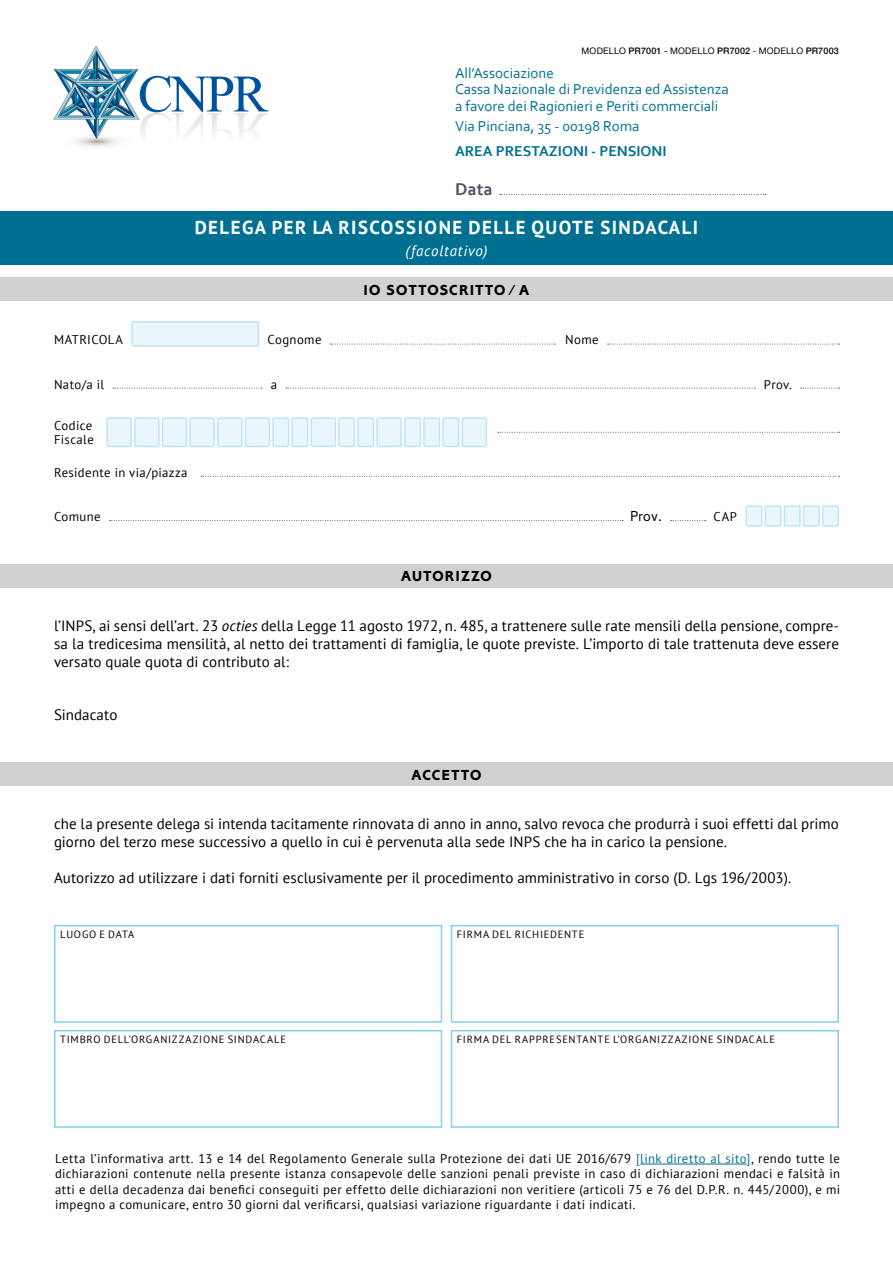
<style>
.page{position:relative;width:893px;height:1263px;background:#fff}
.page>*{position:absolute;margin:0;border:0;box-sizing:border-box;transform-origin:0 0}
.t1{font:700 18.75px "PT Sans";letter-spacing:.08em;color:#fff}
.t2{font:700 18px "Corbel";color:#4c5164}
.t3{font:15px/18px "PT Sans";letter-spacing:.005em;color:#000;text-align:justify}
.t4{font:15px/16.5px "Corbel";color:#007092}
.t5{font:15px "Corbold Plain";letter-spacing:.095em;color:#000}
.t6{font:700 15px "Corbel";color:#007092}
.t7{font:italic 15px "PT Sans";letter-spacing:.05em;color:#fff}
.t8{font:15px "Corlig Plain";color:#000}
.t9{font:12.75px/15.3px "PT Sans";letter-spacing:.03em;color:#000}
.t10{font:10.5px "PT Sans";letter-spacing:.08em;color:#000}
.t11{font:9px "Helvetica Neue";letter-spacing:.025em;color:#000}
.t12{font:500 9px "Helvetica Neue";letter-spacing:.02em;color:#000}
.s1{font-weight:500}
.s2{font-style:italic}
.s3{color:#007092}
</style>
<div class="page">
<svg style="left:53px;top:46px;width:215px;height:101px"></svg>
<svg style="left:330px;top:344px;width:225px;height:1px"></svg>
<svg style="left:608px;top:344px;width:232px;height:1px"></svg>
<svg style="left:113px;top:388px;width:149px;height:1px"></svg>
<svg style="left:286px;top:388px;width:469px;height:1px"></svg>
<svg style="left:498px;top:432px;width:342px;height:1px"></svg>
<svg style="left:201px;top:476px;width:639px;height:1px"></svg>
<svg style="left:110px;top:520px;width:513px;height:1px"></svg>
<svg style="left:801px;top:388px;width:39px;height:1px"></svg>
<div style="left:132px;top:322px;width:126px;height:24px;background:#ebf6fc"></div>
<div style="left:131px;top:321px;width:128px;height:26px;border:2px solid #bde4f7"></div>
<div style="left:746px;top:506px;width:16px;height:20px;background:#ebf6fc"></div>
<div style="left:745px;top:505px;width:17px;height:22px;border:2px solid #bde4f7"></div>
<div style="left:765px;top:506px;width:16px;height:20px;background:#ebf6fc"></div>
<div style="left:765px;top:505px;width:17px;height:22px;border:2px solid #bde4f7"></div>
<div style="left:804px;top:506px;width:15px;height:20px;background:#ebf6fc"></div>
<div style="left:803px;top:505px;width:17px;height:22px;border:2px solid #bde4f7"></div>
<div style="left:784px;top:506px;width:16px;height:20px;background:#ebf6fc"></div>
<div style="left:784px;top:505px;width:17px;height:22px;border:2px solid #bde4f7"></div>
<div style="left:823px;top:506px;width:15px;height:20px;background:#ebf6fc"></div>
<div style="left:822px;top:505px;width:17px;height:22px;border:2px solid #bde4f7"></div>
<div style="left:0;top:277px;width:893px;height:24px;background:#d0d1d2"></div>
<svg style="left:671px;top:520px;width:35px;height:1px"></svg>
<div style="left:0;top:211px;width:893px;height:53px;background:#007092"></div>
<div style="left:107px;top:418px;width:24px;height:28px;background:#ebf6fc"></div>
<div style="left:106px;top:417px;width:26px;height:30px;border:2px solid #bde4f7"></div>
<div style="left:135px;top:418px;width:24px;height:28px;background:#ebf6fc"></div>
<div style="left:134px;top:417px;width:26px;height:30px;border:2px solid #bde4f7"></div>
<div style="left:162px;top:418px;width:24px;height:28px;background:#ebf6fc"></div>
<div style="left:162px;top:417px;width:25px;height:30px;border:2px solid #bde4f7"></div>
<div style="left:190px;top:418px;width:24px;height:28px;background:#ebf6fc"></div>
<div style="left:189px;top:417px;width:26px;height:30px;border:2px solid #bde4f7"></div>
<div style="left:218px;top:418px;width:24px;height:28px;background:#ebf6fc"></div>
<div style="left:217px;top:417px;width:25px;height:30px;border:2px solid #bde4f7"></div>
<div style="left:245px;top:418px;width:24px;height:28px;background:#ebf6fc"></div>
<div style="left:245px;top:417px;width:25px;height:30px;border:2px solid #bde4f7"></div>
<div style="left:273px;top:418px;width:16px;height:28px;background:#ebf6fc"></div>
<div style="left:272px;top:417px;width:17px;height:30px;border:2px solid #bde4f7"></div>
<div style="left:292px;top:418px;width:16px;height:28px;background:#ebf6fc"></div>
<div style="left:291px;top:417px;width:17px;height:30px;border:2px solid #bde4f7"></div>
<div style="left:311px;top:418px;width:24px;height:28px;background:#ebf6fc"></div>
<div style="left:311px;top:417px;width:25px;height:30px;border:2px solid #bde4f7"></div>
<div style="left:339px;top:418px;width:15px;height:28px;background:#ebf6fc"></div>
<div style="left:338px;top:417px;width:17px;height:30px;border:2px solid #bde4f7"></div>
<div style="left:358px;top:418px;width:16px;height:28px;background:#ebf6fc"></div>
<div style="left:357px;top:417px;width:17px;height:30px;border:2px solid #bde4f7"></div>
<div style="left:377px;top:418px;width:24px;height:28px;background:#ebf6fc"></div>
<div style="left:376px;top:417px;width:26px;height:30px;border:2px solid #bde4f7"></div>
<div style="left:405px;top:418px;width:15px;height:28px;background:#ebf6fc"></div>
<div style="left:404px;top:417px;width:17px;height:30px;border:2px solid #bde4f7"></div>
<div style="left:424px;top:418px;width:15px;height:28px;background:#ebf6fc"></div>
<div style="left:423px;top:417px;width:17px;height:30px;border:2px solid #bde4f7"></div>
<div style="left:443px;top:418px;width:16px;height:28px;background:#ebf6fc"></div>
<div style="left:442px;top:417px;width:17px;height:30px;border:2px solid #bde4f7"></div>
<div style="left:462px;top:418px;width:24px;height:28px;background:#ebf6fc"></div>
<div style="left:462px;top:417px;width:25px;height:30px;border:2px solid #bde4f7"></div>
<div style="left:0;top:564px;width:893px;height:23px;background:#d0d1d2"></div>
<div style="left:0;top:763px;width:893px;height:23px;background:#d0d1d2"></div>
<div style="left:54px;top:925px;width:388px;height:98px;border:2px solid #84d0f0"></div>
<div style="left:54px;top:1030px;width:388px;height:98px;border:2px solid #84d0f0"></div>
<div style="left:451px;top:925px;width:388px;height:98px;border:2px solid #84d0f0"></div>
<div style="left:451px;top:1030px;width:388px;height:98px;border:2px solid #84d0f0"></div>
<hr style="left:640px;top:1164px;width:107px;height:1px;background:#007092">
<svg style="left:500px;top:194px;width:266px;height:1px"></svg>
<p class="t11" style="left:582px;top:44px;width:104px">MODELLO <span class="s1">PR7001</span> - MODELLO</p>
<p class="t11" style="left:717px;top:44px;width:57px"><span class="s1">PR7002</span> - MODELLO</p>
<p class="t12" style="left:806px;top:44px;width:35px">PR7003</p>
<p class="t4" style="left:455px;top:64px;width:275px">All’Associazione<br>Cassa Nazionale di Previdenza ed Assistenza a favore dei Ragionieri e Periti commerciali</p>
<p class="t4" style="left:455px;top:118px;width:186px">Via Pinciana, 35 - 00198 Roma</p>
<p class="t6" style="left:455px;top:142px;width:213px">AREA PRESTAZIONI - PENSIONI</p>
<p class="t2" style="left:455px;top:178px;width:39px">Data</p>
<p class="t1" style="left:195px;top:215px;width:25px">DELE</p>
<p class="t1" style="left:242px;top:215px;width:458px">GA PER LA RISCOSSIONE DELLE QUOTE SINDACALI</p>
<p class="t7" style="left:405px;top:241px;width:84px">(facoltativo)</p>
<p class="t9" style="left:54px;top:332px;width:70px">MATRICOLA</p>
<p class="t9" style="left:54px;top:376px;width:52px">Nato/a il</p>
<p class="t9" style="left:54px;top:419px;width:41px;line-height:13.5px">Codice<br>Fiscale</p>
<p class="t9" style="left:54px;top:464px;width:135px">Residente in via/piazza</p>
<p class="t9" style="left:54px;top:508px;width:48px">Comune</p>
<p class="t9" style="left:268px;top:332px;width:56px">Cognome</p>
<p class="t5" style="left:364px;top:281px;width:167px">IO SOTTOSCRITTO / A</p>
<p class="t9" style="left:565px;top:332px;width:35px">Nome</p>
<p class="t9" style="left:271px;top:376px;width:8px">a</p>
<p class="t9" style="left:764px;top:376px;width:30px">Prov.</p>
<p class="t5" style="left:401px;top:568px;width:34px">AUTOR</p>
<p class="t5" style="left:456px;top:568px;width:37px">IZZO</p>
<p class="t8" style="left:630px;top:507px;width:33px">Prov.</p>
<p class="t9" style="left:714px;top:508px;width:25px">CAP</p>
<p class="t3" style="left:54px;top:616px;width:787px">l’INPS, ai sensi dell’art. 23 <span class="s2">octies</span> della Legge 11 agosto 1972, n. 485, a trattenere sulle rate mensili della pensione, compre&shy;sa la tredicesima mensilità, al netto dei trattamenti di famiglia, le quote previste. L’importo di tale trattenuta deve essere versato quale quota di contributo al:</p>
<p class="t3" style="left:54px;top:706px;width:65px">Sindacato</p>
<p class="t5" style="left:412px;top:766px;width:11px">ACCETTO</p>
<p class="t3" style="left:54px;top:814px;width:786px">che la presente delega si intenda tacitamente rinnovata di anno in anno, salvo revoca che produrrà i suoi effetti dal primo giorno del terzo mese successivo a quello in cui è pervenuta alla sede INPS che ha in carico la pensione.</p>
<p class="t3" style="left:54px;top:868px;width:739px">Autorizzo ad utilizzare i dati forniti esclusivamente per il procedimento amministrativo in corso (D. Lgs 196/2003).</p>
<p class="t10" style="left:60px;top:927px;width:8px">luo</p>
<p class="t10" style="left:82px;top:927px;width:34px">goedata</p>
<p class="t10" style="left:60px;top:1032px;width:15px">Timbro</p>
<p class="t10" style="left:104px;top:1032px;width:8px">dell</p>
<p class="t10" style="left:129px;top:1032px;width:33px">’Organizzazione</p>
<p class="t10" style="left:228px;top:1032px;width:14px">Sindacale</p>
<p class="t10" style="left:457px;top:927px;width:14px">Firma</p>
<p class="t10" style="left:492px;top:927px;width:8px">del</p>
<p class="t10" style="left:515px;top:927px;width:15px">Richiedente</p>
<p class="t10" style="left:457px;top:1032px;width:14px">Firma</p>
<p class="t10" style="left:492px;top:1032px;width:8px">del</p>
<p class="t10" style="left:515px;top:1032px;width:16px">Rappresentante</p>
<p class="t10" style="left:613px;top:1032px;width:37px">l’Organizzazione</p>
<p class="t10" style="left:717px;top:1032px;width:14px">Sindacale</p>
<p class="t9" style="left:55px;top:1151px;width:787px;text-align:justify">Letta l’informativa artt. 13 e 14 del Regolamento Generale sulla Protezione dei dati UE 2016/679 <span class="s3">[link diretto al sito]</span>, rendo tutte le dichiarazioni contenute nella presente istanza consapevole delle sanzioni penali previste in caso di dichiarazioni mendaci e falsità in atti e della decadenza dai benefici conseguiti per effetto delle dichiarazioni non veritiere (articoli 75 e 76 del D.P.R. n. 445/2000), e mi impegno a comunicare, entro 30 giorni dal verificarsi, qualsiasi variazione riguardante i dati indicati.</p>
</div>
